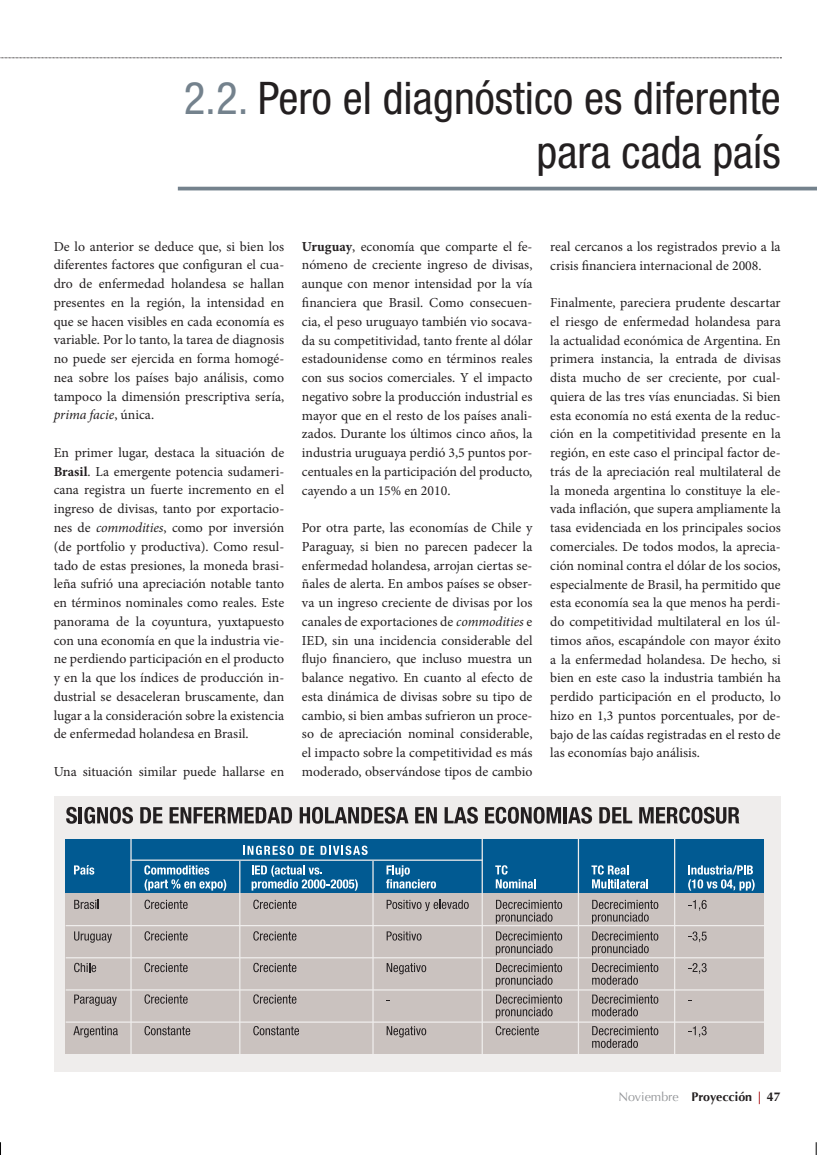
<style>
.page{position:relative;width:817px;height:1155px;background:#fff}
.page>*{position:absolute;margin:0;border:0;box-sizing:border-box;transform-origin:0 0}
.t1{font:condensed 45px/54px "Helvetica Neue LT Std";color:#231f20;text-align:right}
.t2{font:13.75px/18.8px "Minion Pro";color:#231f20;text-align:justify}
.t3{font:700 12.5px "Optima";color:#231f20}
.s1{color:#74828d}
.s2{font-style:italic}
.s3{font-weight:700}
.s4{font-weight:400;color:#939598}
.s5{color:#ae1a1e}
.s6{font-style:inherit}
</style>
<div class="page">
<svg style="left:0;top:58px;width:781px;height:1px"></svg>
<hr style="left:178px;top:187px;width:638px;height:3px;background:#74828d">
<div style="left:54px;top:796px;width:726px;height:275px;background:#efedec"></div>
<div style="left:66px;top:842px;width:697px;height:212px;background:#cac2bf"></div>
<div style="left:66px;top:839px;width:697px;height:54px;background:#015a92"></div>
<svg style="left:66px;top:807px;width:11px;height:16px"></svg>
<hr style="left:79px;top:807px;width:3px;height:16px;background:#231f20">
<svg style="left:84px;top:807px;width:49px;height:16px"></svg>
<svg style="left:140px;top:807px;width:22px;height:16px"></svg>
<svg style="left:169px;top:807px;width:123px;height:16px"></svg>
<svg style="left:299px;top:807px;width:109px;height:16px"></svg>
<svg style="left:415px;top:807px;width:21px;height:16px"></svg>
<svg style="left:444px;top:807px;width:34px;height:16px"></svg>
<svg style="left:485px;top:807px;width:76px;height:16px"></svg>
<hr style="left:563px;top:807px;width:3px;height:16px;background:#231f20">
<svg style="left:568px;top:807px;width:24px;height:16px"></svg>
<svg style="left:599px;top:807px;width:33px;height:16px"></svg>
<svg style="left:639px;top:807px;width:100px;height:16px"></svg>
<svg style="left:144px;top:865px;width:82px;height:25px"></svg>
<svg style="left:144px;top:899px;width:44px;height:10px"></svg>
<svg style="left:144px;top:931px;width:44px;height:9px"></svg>
<svg style="left:144px;top:963px;width:44px;height:9px"></svg>
<svg style="left:144px;top:994px;width:44px;height:9px"></svg>
<svg style="left:144px;top:1026px;width:46px;height:9px"></svg>
<svg style="left:251px;top:865px;width:106px;height:25px"></svg>
<svg style="left:253px;top:899px;width:43px;height:10px"></svg>
<svg style="left:253px;top:931px;width:43px;height:9px"></svg>
<svg style="left:253px;top:963px;width:43px;height:9px"></svg>
<svg style="left:253px;top:994px;width:43px;height:9px"></svg>
<svg style="left:253px;top:1026px;width:46px;height:9px"></svg>
<svg style="left:386px;top:865px;width:50px;height:23px"></svg>
<svg style="left:386px;top:900px;width:82px;height:11px"></svg>
<svg style="left:386px;top:931px;width:35px;height:9px"></svg>
<svg style="left:386px;top:963px;width:40px;height:11px"></svg>
<svg style="left:386px;top:1026px;width:40px;height:11px"></svg>
<svg style="left:495px;top:865px;width:40px;height:23px"></svg>
<svg style="left:495px;top:900px;width:67px;height:23px"></svg>
<svg style="left:495px;top:931px;width:67px;height:24px"></svg>
<svg style="left:495px;top:963px;width:67px;height:24px"></svg>
<svg style="left:495px;top:994px;width:67px;height:24px"></svg>
<svg style="left:495px;top:1026px;width:43px;height:9px"></svg>
<svg style="left:592px;top:900px;width:66px;height:23px"></svg>
<svg style="left:592px;top:931px;width:66px;height:24px"></svg>
<svg style="left:592px;top:963px;width:66px;height:22px"></svg>
<svg style="left:592px;top:994px;width:66px;height:22px"></svg>
<svg style="left:592px;top:1026px;width:66px;height:22px"></svg>
<svg style="left:591px;top:865px;width:57px;height:23px"></svg>
<svg style="left:688px;top:865px;width:66px;height:25px"></svg>
<svg style="left:688px;top:900px;width:18px;height:10px"></svg>
<svg style="left:688px;top:931px;width:18px;height:11px"></svg>
<svg style="left:688px;top:963px;width:18px;height:11px"></svg>
<svg style="left:688px;top:1026px;width:18px;height:11px"></svg>
<svg style="left:243px;top:845px;width:50px;height:10px"></svg>
<svg style="left:300px;top:846px;width:14px;height:9px"></svg>
<svg style="left:320px;top:845px;width:47px;height:10px"></svg>
<svg style="left:74px;top:865px;width:20px;height:9px"></svg>
<svg style="left:74px;top:900px;width:25px;height:9px"></svg>
<svg style="left:74px;top:931px;width:38px;height:11px"></svg>
<svg style="left:74px;top:963px;width:22px;height:9px"></svg>
<svg style="left:74px;top:994px;width:43px;height:12px"></svg>
<svg style="left:73px;top:1026px;width:45px;height:11px"></svg>
<hr style="left:130px;top:837px;width:2px;height:221px;background:#efedec">
<hr style="left:239px;top:861px;width:1px;height:197px;background:#efedec">
<hr style="left:372px;top:861px;width:1px;height:197px;background:#efedec">
<hr style="left:481px;top:837px;width:1px;height:221px;background:#efedec">
<hr style="left:577px;top:837px;width:2px;height:221px;background:#efedec">
<hr style="left:673px;top:837px;width:2px;height:221px;background:#efedec">
<hr style="left:131px;top:859px;width:351px;height:2px;background:#efedec">
<hr style="left:66px;top:925px;width:697px;height:1px;background:#efedec">
<hr style="left:66px;top:957px;width:697px;height:1px;background:#efedec">
<hr style="left:66px;top:989px;width:697px;height:1px;background:#efedec">
<hr style="left:66px;top:1021px;width:697px;height:1px;background:#efedec">
<svg style="left:0;top:1142px;width:1px;height:13px"></svg>
<svg style="left:815px;top:1142px;width:2px;height:13px"></svg>
<h1 class="t1" style="left:184px;top:71px;width:598px"><span class="s1">2.2.</span> Pero el diagnóstico es diferente para cada país</h1>
<p class="t2" style="left:54px;top:237px;width:232px">De lo anterior se deduce que, si bien los diferentes factores que configuran el cua&shy;dro de enfermedad holandesa se hallan presentes en la región, la intensidad en que se hacen visibles en cada economía es variable. Por lo tanto, la tarea de diagnosis no puede ser ejercida en forma homogé&shy;nea sobre los países bajo análisis, como tampoco la dimensión prescriptiva sería, <span class="s2">prima facie</span>, única.</p>
<p class="t2" style="left:54px;top:443px;width:232px">En primer lugar, destaca la situación de <span class="s3">Brasil</span>. La emergente potencia sudameri&shy;cana registra un fuerte incremento en el ingreso de divisas, tanto por exportacio&shy;nes de <span class="s2">commodities</span>, como por inversión (de portfolio y productiva). Como resul&shy;tado de estas presiones, la moneda brasi&shy;leña sufrió una apreciación notable tanto en términos nominales como reales. Este panorama de la coyuntura, yuxtapuesto con una economía en que la industria vie&shy;ne perdiendo participación en el producto y en la que los índices de producción in&shy;dustrial se desaceleran bruscamente, dan lugar a la consideración sobre la existencia de enfermedad holandesa en Brasil.</p>
<p class="t2" style="left:54px;top:762px;width:232px">Una situación similar puede hallarse en</p>
<p class="t2" style="left:302px;top:237px;width:232px"><span class="s3">Uruguay</span>, economía que comparte el fe&shy;nómeno de creciente ingreso de divisas, aunque con menor intensidad por la vía financiera que Brasil. Como consecuen&shy;cia, el peso uruguayo también vio socava&shy;da su competitividad, tanto frente al dólar estadounidense como en términos reales con sus socios comerciales. Y el impacto negativo sobre la producción industrial es mayor que en el resto de los países anali&shy;zados. Durante los últimos cinco años, la industria uruguaya perdió 3,5 puntos por&shy;centuales en la participación del producto, cayendo a un 15% en 2010.</p>
<p class="t2" style="left:302px;top:518px;width:232px">Por otra parte, las economías de Chile y Paraguay, si bien no parecen padecer la enfermedad holandesa, arrojan ciertas se&shy;ñales de alerta. En ambos países se obser&shy;va un ingreso creciente de divisas por los canales de exportaciones de <span class="s2">commodities</span> e IED, sin una incidencia considerable del flujo financiero, que incluso muestra un balance negativo. En cuanto al efecto de esta dinámica de divisas sobre su tipo de cambio, si bien ambas sufrieron un proce&shy;so de apreciación nominal considerable, el impacto sobre la competitividad es más moderado, observándose tipos de cambio</p>
<p class="t2" style="left:550px;top:237px;width:232px">real cercanos a los registrados previo a la crisis financiera internacional de 2008.</p>
<p class="t2" style="left:550px;top:293px;width:232px">Finalmente, pareciera prudente descartar el riesgo de enfermedad holandesa para la actualidad económica de Argentina. En primera instancia, la entrada de divisas dista mucho de ser creciente, por cual&shy;quiera de las tres vías enunciadas. Si bien esta economía no está exenta de la reduc&shy;ción en la competitividad presente en la región, en este caso el principal factor de&shy;trás de la apreciación real multilateral de la moneda argentina lo constituye la ele&shy;vada inflación, que supera ampliamente la tasa evidenciada en los principales socios comerciales. De todos modos, la aprecia&shy;ción nominal contra el dólar de los socios, especialmente de Brasil, ha permitido que esta economía sea la que menos ha perdi&shy;do competitividad multilateral en los úl&shy;timos años, escapándole con mayor éxito a la enfermedad holandesa. De hecho, si bien en este caso la industria también ha perdido participación en el producto, lo hizo en 1,3 puntos porcentuales, por de&shy;bajo de las caídas registradas en el resto de las economías bajo análisis.</p>
<p class="t3" style="left:618px;top:1089px;width:164px"><span class="s4">Noviembre</span> Proyección <span class="s5">|</span> <span class="s6">47</span></p>
</div>
